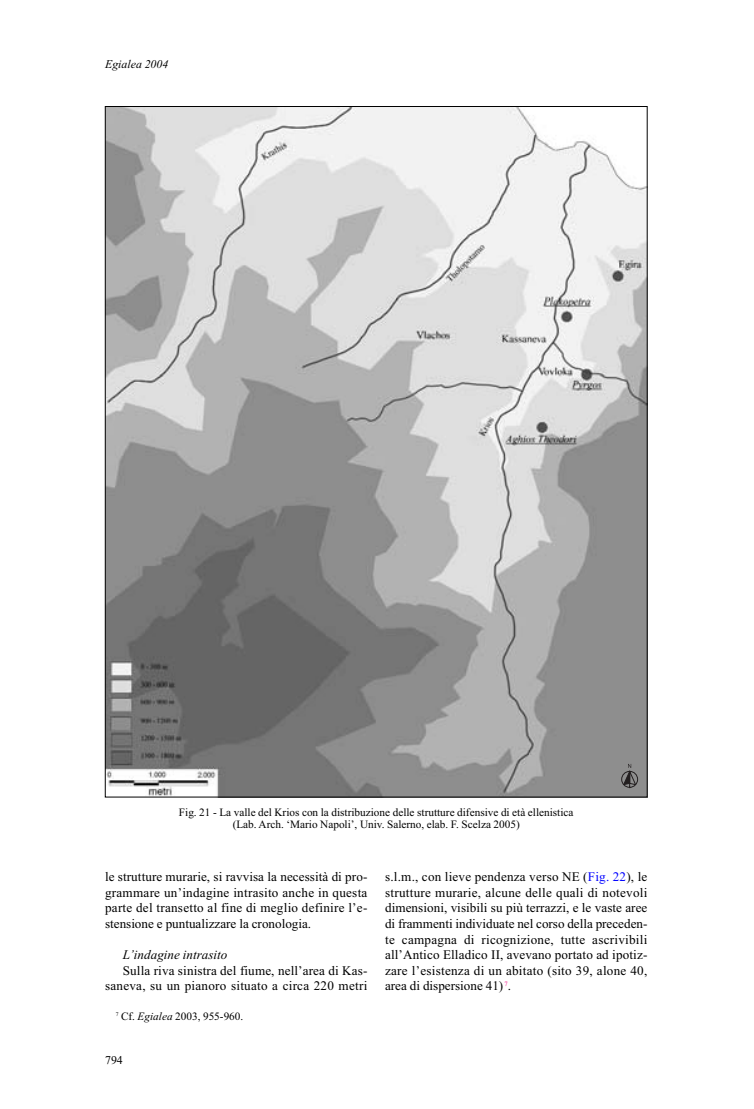
<style>
.page{position:relative;width:754px;height:1109px;background:#fff}
.page>*{position:absolute;margin:0;border:0;box-sizing:border-box;transform-origin:0 0}
.t1{font:13.12px/15.6px "Times New Roman";letter-spacing:.01em;color:#000;text-align:justify}
.t2{font:italic 13.12px "Times New Roman";color:#000}
.t3{font:italic 11.88px "Times New Roman";color:#000}
.t4{font:11.88px "Times New Roman";color:#000}
.t5{font:11.25px/12.5px "Times New Roman";color:#000;text-align:center}
.s1{font-style:italic}
.s2{color:#00f}
</style>
<div class="page">
<img style="left:107px;top:108px;width:538px;height:687px">
<svg style="left:621px;top:764px;width:17px;height:24px"></svg>
<p class="t3" style="left:105px;top:60px;width:65px">Egialea 2004</p>
<p class="t5" style="left:179px;top:807px;width:396px">Fig. 21 - La valle del Krios con la distribuzione delle strutture difensive di età ellenistica (Lab. Arch. ‘Mario Napoli’, Univ. Salerno, elab. F. Scelza 2005)</p>
<p class="t1" style="left:105px;top:870px;width:264px">le strutture murarie, si ravvisa la necessità di pro&shy;grammare un’indagine intrasito anche in questa parte del transetto al fine di meglio definire l’e&shy;stensione e puntualizzare la cronologia.</p>
<p class="t2" style="left:123px;top:950px;width:106px">L’indagine intrasito</p>
<p class="t1" style="left:105px;top:964px;width:264px;text-align:right">Sulla riva sinistra del fiume, nell’area di Kas&shy;saneva, su un pianoro situato a circa 220 metri</p>
<p class="t5" style="left:116px;top:1011px;width:129px"><sup>7</sup> Cf. <span class="s1">Egialea</span> 2003, 955-960.</p>
<p class="t4" style="left:105px;top:1056px;width:19px">794</p>
<p class="t1" style="left:385px;top:870px;width:264px">s.l.m., con lieve pendenza verso NE (<span class="s2">Fig. 22</span>), le strutture murarie, alcune delle quali di notevoli dimensioni, visibili su più terrazzi, e le vaste aree di frammenti individuate nel corso della preceden&shy;te campagna di ricognizione, tutte ascrivibili all’Antico Elladico II, avevano portato ad ipotiz&shy;zare l’esistenza di un abitato (sito 39, alone 40, area di dispersione 41) <sup>7</sup>.</p>
</div>
